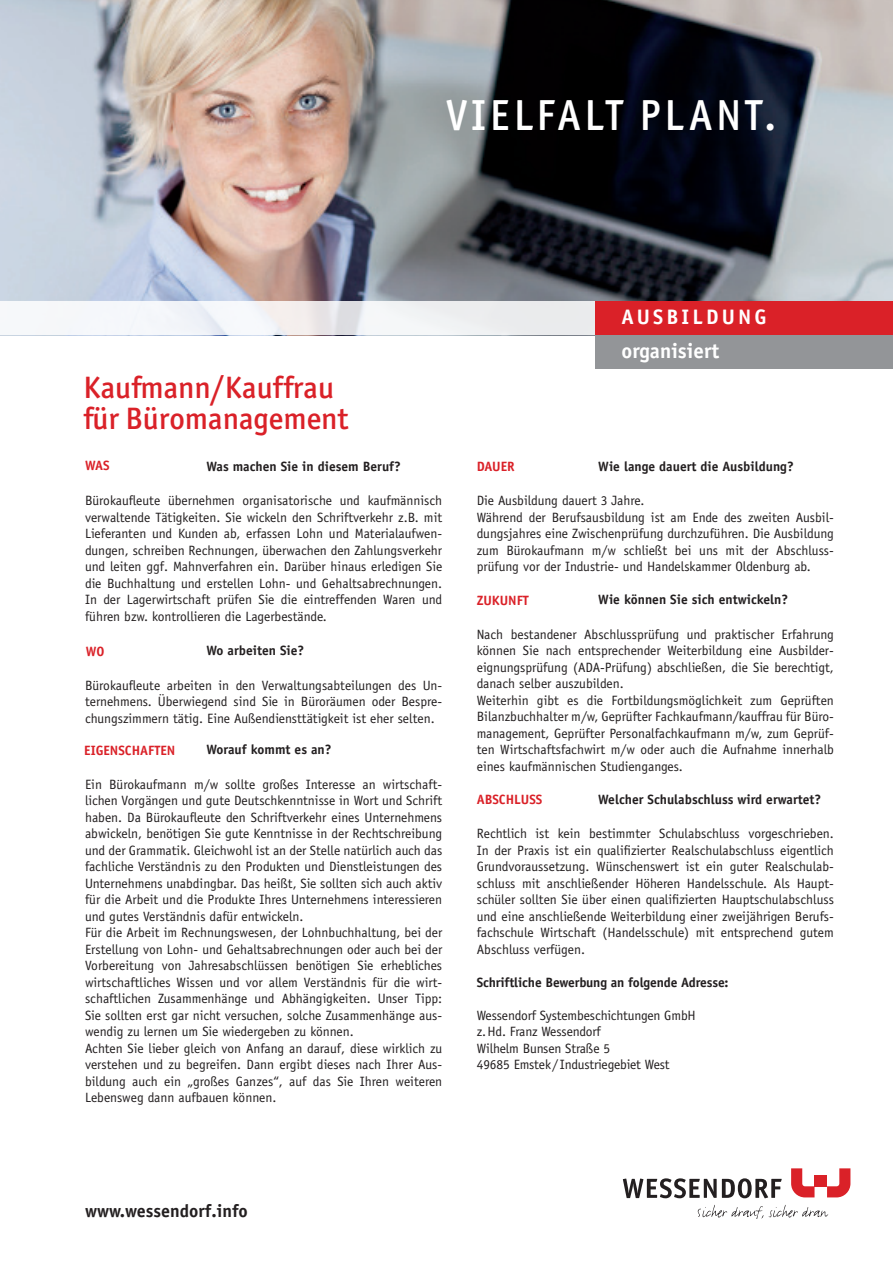
<style>
.page{position:relative;width:893px;height:1263px;background:#fff}
.page>*{position:absolute;margin:0;border:0;box-sizing:border-box;transform-origin:0 0}
.t1{font:500 43.5px "Officina San ITC";letter-spacing:.1em;color:#fff;scale:.96 1}
.t2{font:500 31.05px/31.5px "Officina San ITC";color:#da2128}
.t3{font:700 21px/33.9px "Officina Sans Std";letter-spacing:.14em;color:#fff}
.t4{font:700 18px "Officina Sans Std";color:#231f20}
.t5{font:13.5px/16.5px "Officina Sans Std";color:#231f20}
.t6{font:700 13.5px "Officina Sans Std";color:#231f20}
.t7{font:700 13.5px "Officina Sans Std";color:#da2128}
</style>
<div class="page">
<img style="left:0;top:0;width:893px;height:301px">
<svg style="left:67px;top:301px;width:528px;height:34px;fill:#f1f2f4"></svg>
<div style="left:595px;top:301px;width:298px;height:34px;background:#da2128"></div>
<div style="left:595px;top:335px;width:298px;height:34px;background:#939598"></div>
<svg style="left:697px;top:1205px;width:131px;height:14px"></svg>
<svg style="left:623px;top:1178px;width:159px;height:20px"></svg>
<svg style="left:791px;top:1168px;width:23px;height:29px"></svg>
<svg style="left:827px;top:1168px;width:23px;height:29px"></svg>
<div style="left:814px;top:1175px;width:13px;height:11px;background:#da2128"></div>
<h1 class="t1" style="left:446px;top:89px;width:345px">Vielfalt plant.</h1>
<h2 class="t2" style="left:83px;top:371px;width:267px">Kaufmann/Kauffrau für Büromanagement</h2>
<p class="t7" style="left:85px;top:457px;width:18px">Was</p>
<p class="t6" style="left:207px;top:458px;width:196px">Was machen Sie in diesem Beruf?</p>
<p class="t5" style="left:85px;top:493px;width:359px;text-align:justify">Bürokaufleute übernehmen organisatorische und kaufmännisch verwaltende Tätigkeiten. Sie wickeln den Schriftverkehr z.B. mit Lieferanten und Kunden ab, erfassen Lohn und Materialaufwen&shy;dungen, schreiben Rechnungen, überwachen den Zahlungsverkehr und leiten ggf. Mahnverfahren ein. Darüber hinaus erledigen Sie die Buchhaltung und erstellen Lohn- und Gehaltsabrechnungen.<br>In der Lagerwirtschaft prüfen Sie die eintreffenden Waren und führen bzw. kontrollieren die Lagerbestände.</p>
<p class="t6" style="left:207px;top:642px;width:99px">Wo arbeiten Sie?</p>
<p class="t5" style="left:85px;top:677px;width:359px;text-align:justify">Bürokaufleute arbeiten in den Verwaltungsabteilungen des Un&shy;ternehmens. Überwiegend sind Sie in Büroräumen oder Bespre&shy;chungszimmern tätig. Eine Außendiensttätigkeit ist eher selten.</p>
<p class="t6" style="left:207px;top:741px;width:127px">Worauf kommt es an?</p>
<p class="t5" style="left:85px;top:776px;width:359px">Ein Bürokaufmann m/w sollte großes Interesse an wirtschaft&shy;lichen Vorgängen und gute Deutschkenntnisse in Wort und Schrift haben. Da Bürokaufleute den Schriftverkehr eines Unternehmens abwickeln, benötigen Sie gute Kenntnisse in der Rechtschreibung und der Grammatik. Gleichwohl ist an der Stelle natürlich auch das fachliche Verständnis zu den Produkten und Dienstleistungen des Unternehmens unabdingbar. Das heißt, Sie sollten sich auch aktiv für die Arbeit und die Produkte Ihres Unternehmens interessieren und gutes Verständnis dafür entwickeln.<br>Für die Arbeit im Rechnungswesen, der Lohnbuchhaltung, bei der Erstellung von Lohn- und Gehaltsabrechnungen oder auch bei der Vorbereitung von Jahresabschlüssen benötigen Sie erhebliches wirtschaftliches Wissen und vor allem Verständnis für die wirt&shy;schaftlichen Zusammenhänge und Abhängigkeiten. Unser Tipp:<br>Sie sollten erst gar nicht versuchen, solche Zusammenhänge aus&shy;wendig zu lernen um Sie wiedergeben zu können.<br>Achten Sie lieber gleich von Anfang an darauf, diese wirklich zu verstehen und zu begreifen. Dann ergibt dieses nach Ihrer Aus&shy;bildung auch ein „großes Ganzes“, auf das Sie Ihren weiteren Lebensweg dann aufbauen können.</p>
<p class="t7" style="left:86px;top:642px;width:20px">Wo</p>
<p class="t7" style="left:84px;top:742px;width:15px">Eigens</p>
<p class="t7" style="left:125px;top:742px;width:43px">chaften</p>
<h3 class="t3" style="left:621px;top:300px;width:147px">AUSBILDUNG organisiert</h3>
<p class="t6" style="left:598px;top:458px;width:197px">Wie lange dauert die Ausbildung?</p>
<p class="t5" style="left:477px;top:492px;width:359px">Die Ausbildung dauert 3 Jahre.<br>Während der Berufsausbildung ist am Ende des zweiten Ausbil&shy;dungsjahres eine Zwischenprüfung durchzuführen. Die Ausbildung zum Bürokaufmann m/w schließt bei uns mit der Abschluss&shy;prüfung vor der Industrie- und Handelskammer Oldenburg ab.</p>
<p class="t6" style="left:598px;top:591px;width:192px">Wie können Sie sich entwickeln?</p>
<p class="t5" style="left:477px;top:626px;width:359px">Nach bestandener Abschlussprüfung und praktischer Erfahrung können Sie nach entsprechender Weiterbildung eine Ausbilder&shy;eignungsprüfung (ADA-Prüfung) abschließen, die Sie berechtigt, danach selber auszubilden.<br>Weiterhin gibt es die Fortbildungsmöglichkeit zum Geprüften Bilanzbuchhalter m/w, Geprüfter Fachkaufmann/kauffrau für Büro&shy;management, Geprüfter Personalfachkaufmann m/w, zum Geprüf&shy;ten Wirtschaftsfachwirt m/w oder auch die Aufnahme innerhalb eines kaufmännischen Studienganges.</p>
<p class="t6" style="left:598px;top:791px;width:224px">Welcher Schulabschluss wird erwartet?</p>
<p class="t5" style="left:477px;top:825px;width:359px;text-align:justify">Rechtlich ist kein bestimmter Schulabschluss vorgeschrieben.<br>In der Praxis ist ein qualifizierter Realschulabschluss eigentlich Grundvoraussetzung. Wünschenswert ist ein guter Realschulab&shy;schluss mit anschließender Höheren Handelsschule. Als Haupt&shy;schüler sollten Sie über einen qualifizierten Hauptschulabschluss und eine anschließende Weiterbildung einer zweijährigen Berufs&shy;fachschule Wirtschaft (Handelsschule) mit entsprechend gutem Abschluss verfügen.</p>
<p class="t6" style="left:477px;top:974px;width:253px">Schriftliche Bewerbung an folgende Adresse:</p>
<p class="t5" style="left:477px;top:1007px;width:221px">Wessendorf Systembeschichtungen GmbH z.Hd. Franz Wessendorf<br>Wilhelm Bunsen Straße 5<br>49685 Emstek / Industriegebiet West</p>
<p class="t7" style="left:477px;top:458px;width:40px">Daue r</p>
<p class="t7" style="left:477px;top:591px;width:54px">Zukun ft</p>
<p class="t7" style="left:477px;top:791px;width:46px">Abschluss</p>
<h3 class="t4" style="left:85px;top:1199px;width:164px">www.wessendorf.info</h3>
</div>
